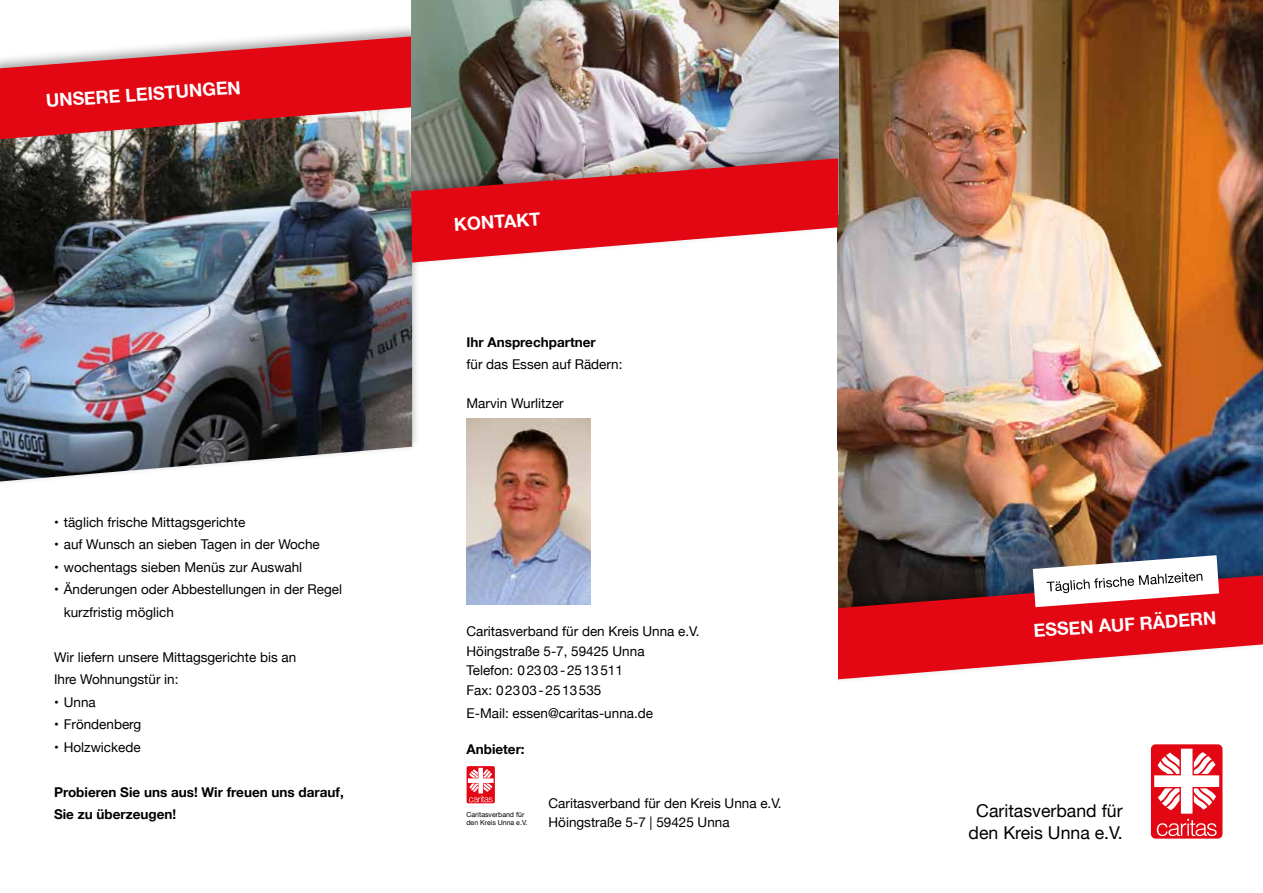
<style>
.page{position:relative;width:1263px;height:893px;background:#fff}
.page>*{position:absolute;margin:0;border:0;box-sizing:border-box;transform-origin:0 0}
.t1{font:700 18px "Helvetica Neue LT";color:#fff}
.t2{font:17.7px/21.1px "Helvetica Neue LT";color:#000;text-align:center}
.t3{font:13.5px/19.5px "Helvetica Neue";color:#000}
.t4{font:700 13.5px/22.5px "Helvetica Neue";color:#000}
.t5{font:7.05px/8.4px "Helvetica Neue LT";color:#000}
</style>
<div class="page">
<div style="left:0;top:80px;width:421px;height:407px;background:#000;opacity:.34"></div>
<img style="left:0;top:144px;width:412px;height:337px">
<img style="left:838px;top:0;width:425px;height:555px">
<div style="left:1151px;top:744px;width:71px;height:95px;background:#e30613;border-radius:5px"></div>
<svg style="left:1154px;top:749px;width:65px;height:87px"></svg>
<div style="left:0;top:23px;width:424px;height:121px;background:#000;opacity:.34"></div>
<svg style="left:0;top:36px;width:411px;height:103px;background:#d84049"></svg>
<svg style="left:838px;top:555px;width:425px;height:124px"></svg>
<img style="left:466px;top:419px;width:124px;height:186px">
<svg style="left:467px;top:766px;width:28px;height:37px"></svg>
<svg style="left:468px;top:768px;width:26px;height:34px"></svg>
<img style="left:411px;top:0;width:427px;height:145px">
<div style="left:402px;top:145px;width:445px;height:122px;background:#000;opacity:.34"></div>
<svg style="left:411px;top:158px;width:427px;height:105px"></svg>
<h1 class="t1" style="left:45px;top:90px;width:197px;rotate:-4deg">UNSERE LEISTUNGEN</h1>
<p class="t3" style="left:54px;top:513px;width:193px">• täglich frische Mittagsgerichte</p>
<p class="t3" style="left:54px;top:535px;width:267px">• auf Wunsch an sieben Tagen in der Woche</p>
<p class="t3" style="left:54px;top:558px;width:250px">• wochentags sieben Menüs zur Auswahl</p>
<p class="t3" style="left:64px;top:579px;width:280px;line-height:22.5px;text-indent:-10px">• Änderungen oder Abbestellungen in der Regel kurzfristig möglich</p>
<p class="t3" style="left:54px;top:646px;width:244px;line-height:22.5px">Wir liefern unsere Mittagsgerichte bis an<br>Ihre Wohnungstür in:</p>
<p class="t3" style="left:54px;top:693px;width:43px">• Unna</p>
<p class="t3" style="left:54px;top:715px;width:89px">• Fröndenberg</p>
<p class="t3" style="left:54px;top:738px;width:88px">• Holzwickede</p>
<p class="t4" style="left:54px;top:781px;width:291px">Probieren Sie uns aus! Wir freuen uns darauf,<br>Sie zu überzeugen!</p>
<h1 class="t1" style="left:453px;top:214px;width:88px;rotate:-4deg">KONTAKT</h1>
<p class="t4" style="left:466px;top:331px;width:131px">Ihr Ansprechpartner</p>
<p class="t3" style="left:466px;top:355px;width:158px">für das Essen auf Rädern:</p>
<p class="t3" style="left:466px;top:394px;width:99px">Marvin Wurlitzer</p>
<p class="t3" style="left:466px;top:622px;width:235px">Caritasverband für den Kreis Unna e.V.<br>Höingstraße 5-7, 59425 Unna<br>Telefon: 02303-2513511<br>Fax: 02303-2513535</p>
<p class="t3" style="left:466px;top:704px;width:188px">E-Mail: essen@caritas-unna.de</p>
<p class="t4" style="left:466px;top:738px;width:60px">Anbieter:</p>
<p class="t5" style="left:466px;top:810px;width:62px">Caritasverband für den Kreis Unna e.V.</p>
<p class="t3" style="left:549px;top:794px;width:235px">Caritasverband für den Kreis Unna e.V.<br>Höingstraße 5-7 | 59425 Unna</p>
<h1 class="t1" style="left:1033px;top:619px;width:185px;rotate:-4deg">ESSEN AUF RÄDERN</h1>
<h2 class="t2" style="left:969px;top:800px;width:155px">Caritasverband für den Kreis Unna e.V.</h2>
</div>
